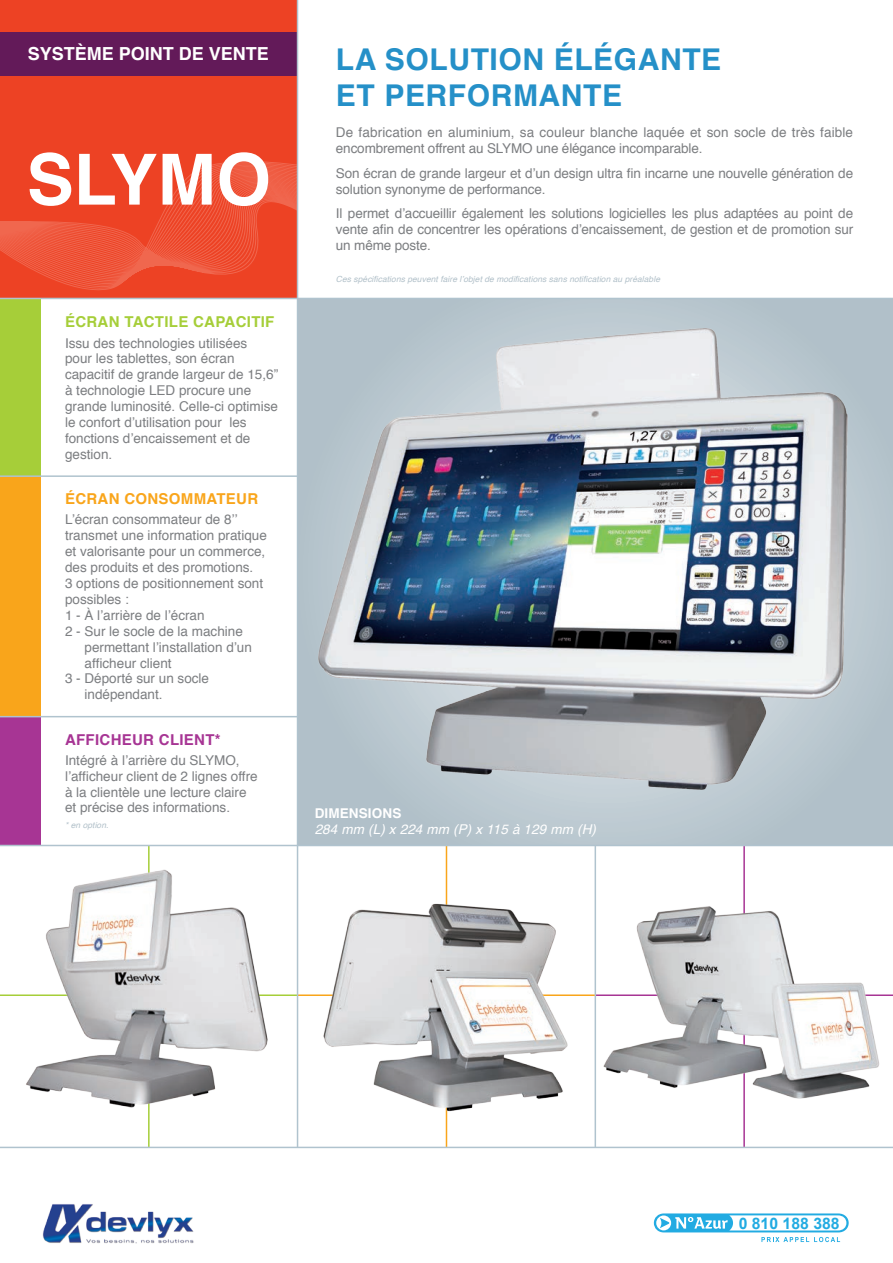
<style>
.page{position:relative;width:893px;height:1263px;background:#fff}
.page>*{position:absolute;margin:0;border:0;box-sizing:border-box;transform-origin:0 0}
.t1{font:700 70.5px "Helvetica";color:#fff}
.t2{font:700 30px/36px "Helvetica";letter-spacing:.02em;color:#2590c8}
.t3{font:700 18px "Helvetica";color:#fff}
.t4{font:700 15.75px "Arial";color:#22abe2}
.t5{font:700 15px "Helvetica";letter-spacing:.02em;color:#a6ce39}
.t6{font:700 15px "Helvetica";letter-spacing:.02em;color:#f9a51b}
.t7{font:700 15px "Helvetica";letter-spacing:.02em;color:#a73594}
.t8{font:13.5px/15.9px "Helvetica";color:#7c7e81}
.t9{font:italic 13.5px "Helvetica";letter-spacing:.01em;color:#fff}
.t10{font:700 13.5px "Helvetica";letter-spacing:.01em;color:#fff}
.t11{font:italic 8.4px "Helvetica";letter-spacing:.01em;color:#b1c0c9}
</style>
<div class="page">
<div style="left:0;top:0;width:297px;height:298px;background:#ed4224"></div>
<div style="left:0;top:32px;width:298px;height:44px;background:#631a59"></div>
<div style="left:0;top:298px;width:41px;height:178px;background:#a6ce39"></div>
<div style="left:0;top:476px;width:41px;height:240px;background:#f9a51b"></div>
<div style="left:0;top:717px;width:41px;height:129px;background:#a73594"></div>
<svg style="left:0;top:71px;width:299px;height:220px"></svg>
<hr style="left:743px;top:845px;width:2px;height:302px;background:#a73594">
<hr style="left:446px;top:845px;width:1px;height:302px;background:#f9a51b">
<hr style="left:148px;top:845px;width:2px;height:302px;background:#a6ce39">
<div style="left:298px;top:298px;width:595px;height:547px;background:#b3c2ca"></div>
<img style="left:318px;top:323px;width:538px;height:481px">
<hr style="left:595px;top:994px;width:298px;height:2px;background:#a73594">
<hr style="left:298px;top:994px;width:297px;height:2px;background:#f9a51b">
<hr style="left:0;top:298px;width:893px;height:1px;background:#b0c3ce">
<hr style="left:0;top:716px;width:297px;height:1px;background:#b0c3ce">
<hr style="left:0;top:845px;width:893px;height:1px;background:#b0c3ce">
<hr style="left:0;top:475px;width:298px;height:2px;background:#b0c3ce">
<hr style="left:0;top:994px;width:298px;height:2px;background:#a6ce39">
<hr style="left:0;top:1147px;width:893px;height:1px;background:#b0c3ce">
<hr style="left:297px;top:0;width:1px;height:1147px;background:#b0c3ce">
<img style="left:17px;top:858px;width:265px;height:260px">
<img style="left:600px;top:896px;width:286px;height:213px">
<img style="left:42px;top:1204px;width:152px;height:40px">
<svg style="left:654px;top:1213px;width:195px;height:29px"></svg>
<hr style="left:595px;top:845px;width:1px;height:302px;background:#b0c3ce">
<img style="left:313px;top:896px;width:263px;height:224px">
<h3 class="t3" style="left:28px;top:40px;width:243px">SYSTÈME POINT DE VENTE</h3>
<h1 class="t1" style="left:27px;top:123px;width:246px">SLYMO</h1>
<p class="t5" style="left:65px;top:310px;width:211px">ÉCRAN TACTILE CAPACITIF</p>
<p class="t8" style="left:65px;top:335px;width:215px">Issu des technologies utilisées<br>pour les tablettes, son écran capacitif de grande largeur de 15,6” à technologie LED procure une grande luminosité. Celle-ci optimise le confort d’utilisation pour les fonctions d’encaissement et de gestion.</p>
<p class="t6" style="left:65px;top:487px;width:195px">ÉCRAN CONSOMMATEUR</p>
<p class="t8" style="left:65px;top:512px;width:203px">L’écran consommateur de 8’’ transmet une information pratique et valorisante pour un commerce, des produits et des promotions.<br>3 options de positionnement sont possibles :<br>1 - À l’arrière de l’écran<br>2 - Sur le socle de la machine</p>
<p class="t8" style="left:85px;top:639px;width:169px">permettant l’installation d’un</p>
<p class="t8" style="left:85px;top:655px;width:89px">afficheur client</p>
<p class="t8" style="left:65px;top:671px;width:146px">3 - Déporté sur un socle</p>
<p class="t8" style="left:85px;top:687px;width:80px">indépendant.</p>
<p class="t7" style="left:65px;top:727px;width:157px">AFFICHEUR CLIENT*</p>
<p class="t8" style="left:65px;top:752px;width:194px">Intégré à l’arrière du SLYMO, l’afficheur client de 2 lignes offre à la clientèle une lecture claire et précise des informations.</p>
<p class="t11" style="left:65px;top:819px;width:45px">* en option.</p>
<h2 class="t2" style="left:336px;top:42px;width:387px">LA SOLUTION ÉLÉGANTE<br>ET PERFORMANTE</h2>
<p class="t8" style="left:336px;top:125px;width:519px">De fabrication en aluminium, sa couleur blanche laquée et son socle de très faible encombrement offrent au SLYMO une élégance incomparable.</p>
<p class="t8" style="left:336px;top:165px;width:519px">Son écran de grande largeur et d’un design ultra fin incarne une nouvelle génération de solution synonyme de performance.</p>
<p class="t8" style="left:336px;top:206px;width:519px;text-align:justify">Il permet d’accueillir également les solutions logicielles les plus adaptées au point de vente afin de concentrer les opérations d’encaissement, de gestion et de promotion sur un même poste.</p>
<p class="t11" style="left:336px;top:272px;width:326px">Ces spécifications peuvent faire l’objet de modifications sans notification au préalable</p>
<p class="t10" style="left:315px;top:802px;width:88px">DIMENSIONS</p>
<p class="t9" style="left:315px;top:818px;width:283px">284 mm (L) x 224 mm (P) x 115 à 129 mm (H)</p>
<p class="t4" style="left:739px;top:1213px;width:103px">0 810 188 388</p>
</div>
